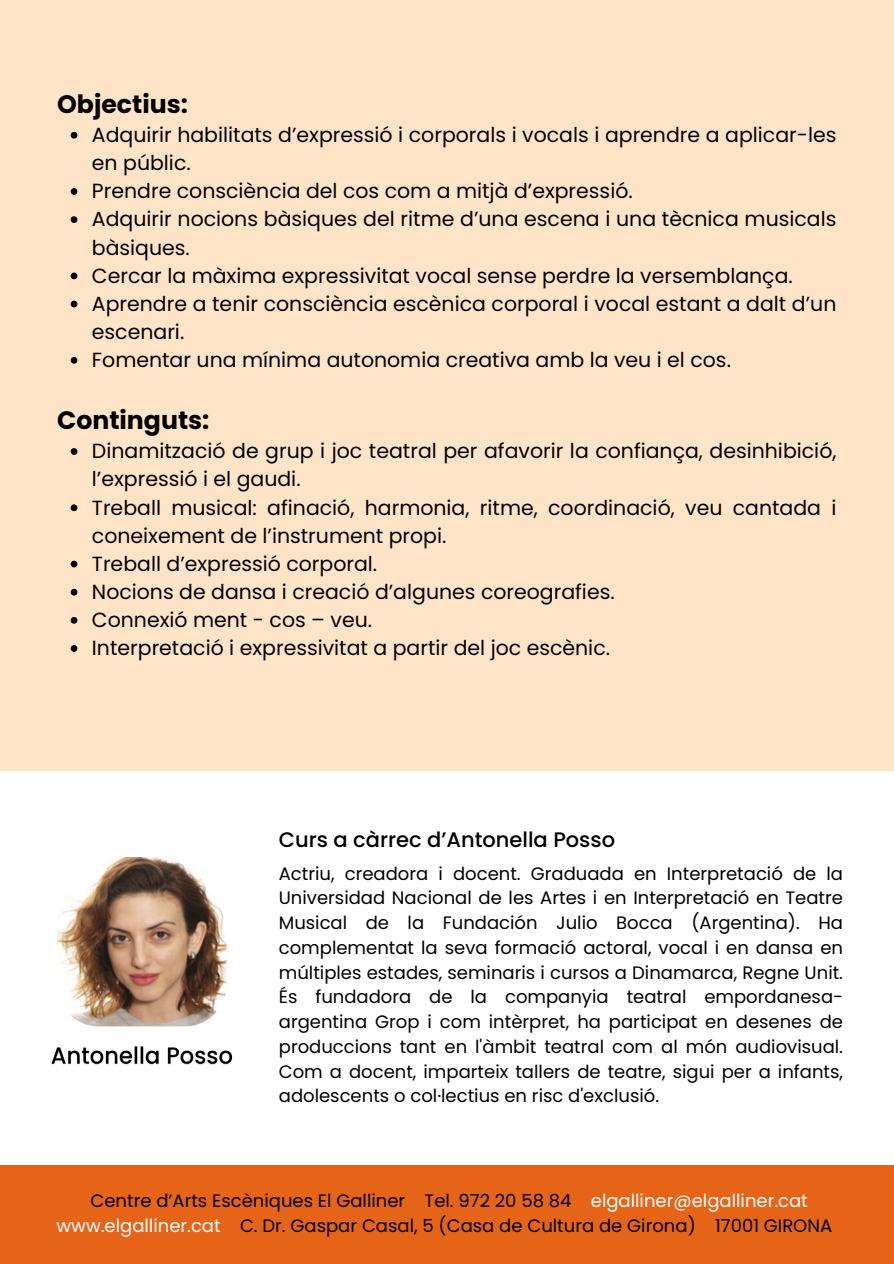
<style>
.page{position:relative;width:894px;height:1264px;background:#fff}
.page>*{position:absolute;margin:0;border:0;box-sizing:border-box;transform-origin:0 0}
.t1{font:700 25.2px "Poppins";color:#000}
.t2{font:500 21px "Poppins";color:#000}
.t3{font:20.4px/28.2px "Poppins";color:#000}
.t4{font:18px/24.8px "Poppins";color:#000;text-align:center}
.s1{color:#fff}
</style>
<div class="page">
<div style="left:0;top:0;width:893px;height:770px;background:#ffe4c8"></div>
<div style="left:0;top:1164px;width:893px;height:99px;background:#e66418"></div>
<svg style="left:71px;top:132px;width:6px;height:7px"></svg>
<svg style="left:71px;top:188px;width:6px;height:7px"></svg>
<svg style="left:71px;top:216px;width:6px;height:7px"></svg>
<svg style="left:71px;top:272px;width:6px;height:7px"></svg>
<svg style="left:71px;top:301px;width:6px;height:6px"></svg>
<svg style="left:71px;top:357px;width:6px;height:7px"></svg>
<svg style="left:71px;top:448px;width:6px;height:7px"></svg>
<svg style="left:71px;top:504px;width:6px;height:7px"></svg>
<svg style="left:71px;top:560px;width:6px;height:7px"></svg>
<svg style="left:71px;top:589px;width:6px;height:6px"></svg>
<svg style="left:71px;top:617px;width:6px;height:6px"></svg>
<svg style="left:71px;top:645px;width:6px;height:7px"></svg>
<img style="left:57px;top:857px;width:169px;height:169px">
<img style="left:51px;top:1046px;width:182px;height:19px">
<p class="t1" style="left:57px;top:86px;width:132px">Objectius:</p>
<p class="t3" style="left:92px;top:121px;width:745px">Adquirir habilitats d’expressió i corporals i vocals i aprendre a aplicar-les en públic.</p>
<p class="t3" style="left:92px;top:177px;width:542px">Prendre consciència del cos com a mitjà d’expressió.</p>
<p class="t3" style="left:92px;top:205px;width:745px">Adquirir nocions bàsiques del ritme d’una escena i una tècnica musicals bàsiques.</p>
<p class="t3" style="left:92px;top:261px;width:702px">Cercar la màxima expressivitat vocal sense perdre la versemblança.</p>
<p class="t3" style="left:92px;top:289px;width:745px">Aprendre a tenir consciència escènica corporal i vocal estant a dalt d’un escenari.</p>
<h1 class="t3" style="left:92px;top:346px;width:640px">Fomentar una mínima autonomia creativa amb la veu i el cos.</h1>
<p class="t1" style="left:57px;top:402px;width:154px">Continguts:</p>
<p class="t3" style="left:92px;top:437px;width:745px">Dinamització de grup i joc teatral per afavorir la confiança, desinhibició, l’expressió i el gaudi.</p>
<p class="t3" style="left:92px;top:493px;width:745px">Treball musical: afinació, harmonia, ritme, coordinació, veu cantada i coneixement de l’instrument propi.</p>
<p class="t3" style="left:92px;top:549px;width:287px">Treball d’expressió corporal.</p>
<p class="t3" style="left:92px;top:577px;width:524px">Nocions de dansa i creació d’algunes coreografies.</p>
<p class="t3" style="left:92px;top:606px;width:281px">Connexió ment - cos – veu.</p>
<p class="t3" style="left:92px;top:634px;width:519px">Interpretació i expressivitat a partir del joc escènic.</p>
<p class="t2" style="left:279px;top:824px;width:337px">Curs a càrrec d’Antonella Posso</p>
<p class="t4" style="left:279px;top:860px;width:565px;text-align:justify">Actriu, creadora i docent. Graduada en Interpretació de la Universidad Nacional de les Artes i en Interpretació en Teatre Musical de la Fundación Julio Bocca (Argentina). Ha complementat la seva formació actoral, vocal i en dansa en múltiples estades, seminaris i cursos a Dinamarca, Regne Unit.<br>És fundadora de la companyia teatral empordanesa&shy;argentina Grop i com intèrpret, ha participat en desenes de produccions tant en l'àmbit teatral com al món audiovisual.<br>Com a docent, imparteix tallers de teatre, sigui per a infants, adolescents o col·lectius en risc d'exclusió.</p>
<h1 class="t4" style="left:56px;top:1188px;width:777px">Centre d’Arts Escèniques El Galliner Tel. 972 20 58 84 <span class="s1">elgalliner@elgalliner.cat www.elgalliner.cat</span> C. Dr. Gaspar Casal, 5 (Casa de Cultura de Girona) 17001 GIRONA</h1>
</div>
